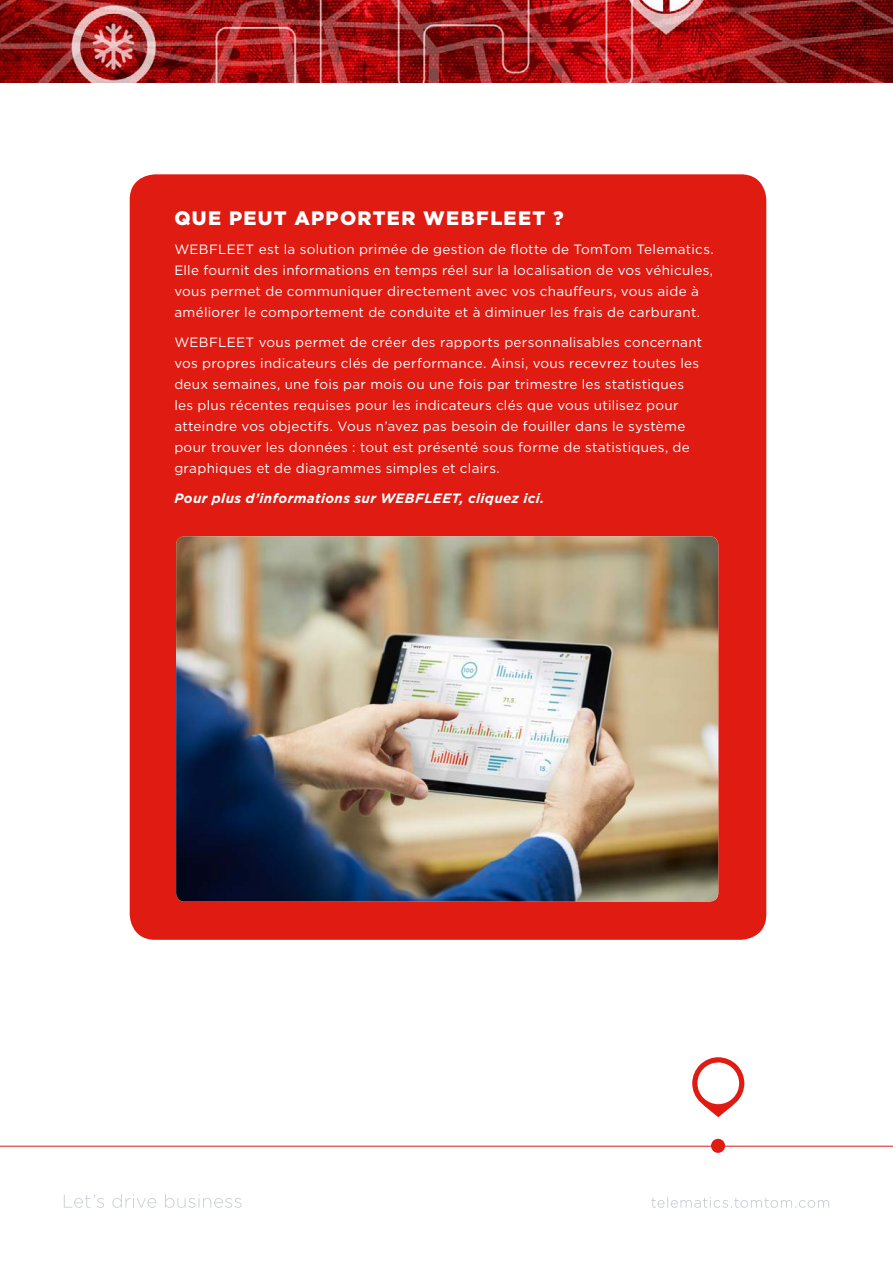
<style>
.page{position:relative;width:893px;height:1263px;background:#fff}
.page>*{position:absolute;margin:0;border:0;box-sizing:border-box;transform-origin:0 0}
.t1{font:900 19.5px "Gotham";letter-spacing:.065em;color:#fff}
.t2{font:13.5px/21px "Gotham";letter-spacing:.02em;color:#fff}
.t3{font:italic 700 13.5px "Gotham";letter-spacing:.025em;color:#fff}
</style>
<div class="page">
<svg style="left:651px;top:1197px;width:178px;height:11px"></svg>
<svg style="left:64px;top:1194px;width:178px;height:14px"></svg>
<div style="left:130px;top:174px;width:636px;height:766px;background:#df1b12;border-radius:26px"></div>
<img style="left:0;top:0;width:893px;height:83px">
<hr style="left:0;top:1146px;width:893px;height:1px;background:#df1b12">
<div style="left:711px;top:1139px;width:14px;height:14px;background:#df1b12;border-radius:50%"></div>
<svg style="left:692px;top:1057px;width:52px;height:60px"></svg>
<img style="left:176px;top:536px;width:542px;height:365px">
<h1 class="t1" style="left:174px;top:205px;width:391px">QUE PEUT APPORTER WEBFLEET ?</h1>
<p class="t2" style="left:174px;top:239px;width:541px">WEBFLEET est la solution primée de gestion de flotte de TomTom Telematics.<br>Elle fournit des informations en temps réel sur la localisation de vos véhicules, vous permet de communiquer directement avec vos chauffeurs, vous aide à améliorer le comportement de conduite et à diminuer les frais de carburant.</p>
<p class="t2" style="left:174px;top:331px;width:530px">WEBFLEET vous permet de créer des rapports personnalisables concernant vos propres indicateurs clés de performance. Ainsi, vous recevrez toutes les deux semaines, une fois par mois ou une fois par trimestre les statistiques les plus récentes requises pour les indicateurs clés que vous utilisez pour atteindre vos objectifs. Vous n’avez pas besoin de fouiller dans le système pour trouver les données : tout est présenté sous forme de statistiques, de graphiques et de diagrammes simples et clairs.</p>
<p class="t3" style="left:174px;top:489px;width:372px">Pour plus d’informations sur WEBFLEET, cliquez ici.</p>
</div>
